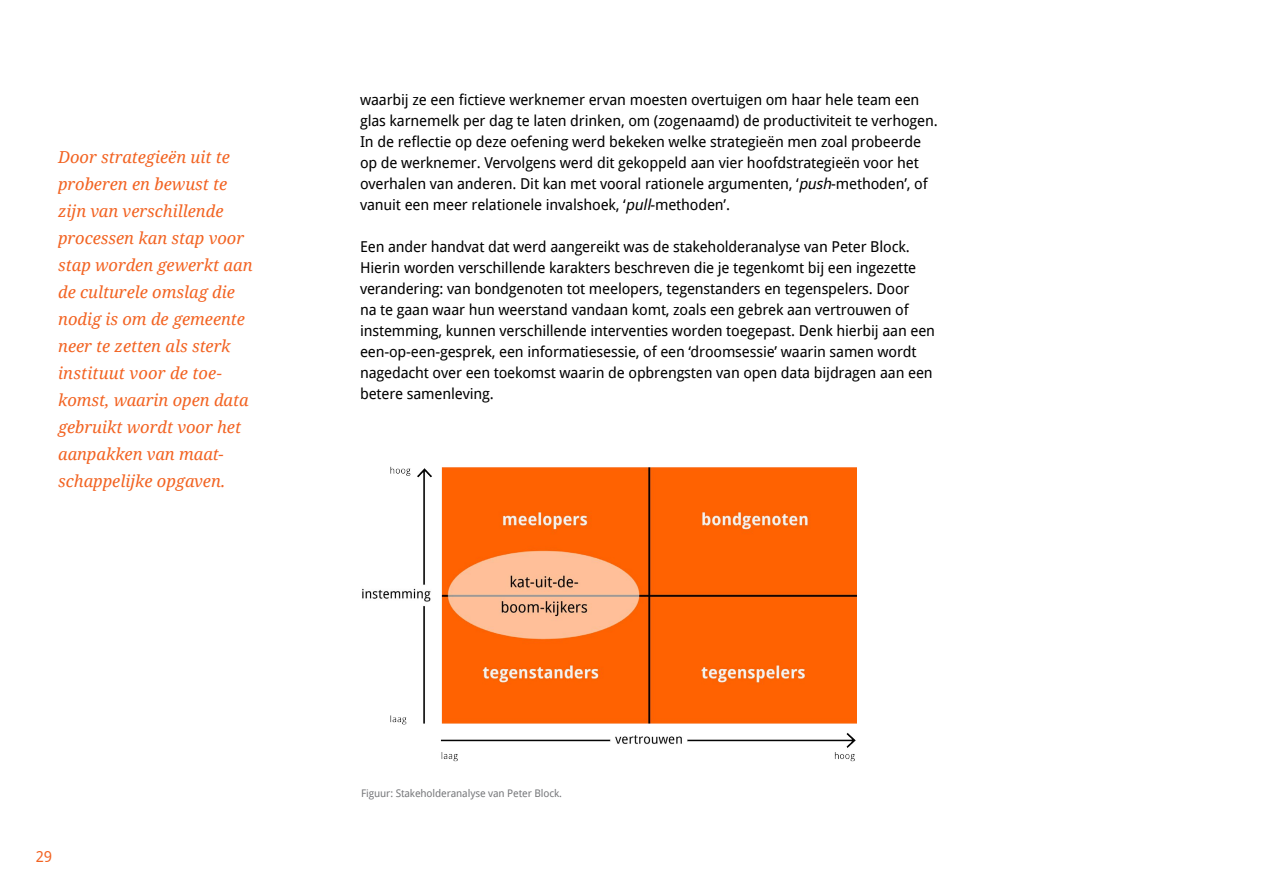
<style>
.page{position:relative;width:1263px;height:893px;background:#fff}
.page>*{position:absolute;margin:0;border:0;box-sizing:border-box;transform-origin:0 0}
.t1{font:italic 16.5px/27px "Droid Serif";color:#f26322}
.t2{font:15px/21px "Droid Sans";letter-spacing:-.01em;color:#000}
.t3{font:15px "Droid Sans";color:#f26322}
.t4{font:10.5px "Droid Sans";letter-spacing:-.01em;color:#77787b}
.s1{font-style:italic}
</style>
<div class="page">
<img style="left:362px;top:466px;width:495px;height:296px">
<p class="t1" style="left:58px;top:144px;width:196px">Door strategieën uit te proberen en bewust te zijn van verschillende processen kan stap voor stap worden gewerkt aan de culturele omslag die nodig is om de gemeente neer te zetten als sterk instituut voor de toe&shy;komst, waarin open data gebruikt wordt voor het aanpakken van maat&shy;schappelijke opgaven.</p>
<p class="t2" style="left:360px;top:89px;width:579px">waarbij ze een fictieve werknemer ervan moesten overtuigen om haar hele team een glas karnemelk per dag te laten drinken, om (zogenaamd) de productiviteit te verhogen.<br>In de reflectie op deze oefening werd bekeken welke strategieën men zoal probeerde op de werknemer. Vervolgens werd dit gekoppeld aan vier hoofdstrategieën voor het overhalen van anderen. Dit kan met vooral rationele argumenten, ‘<span class="s1">push</span>-methoden’, of vanuit een meer relationele invalshoek, ‘<span class="s1">pull</span>-methoden’.</p>
<p class="t2" style="left:360px;top:236px;width:577px">Een ander handvat dat werd aangereikt was de stakeholderanalyse van Peter Block.<br>Hierin worden verschillende karakters beschreven die je tegenkomt bij een ingezette verandering: van bondgenoten tot meelopers, tegenstanders en tegenspelers. Door<br>na te gaan waar hun weerstand vandaan komt, zoals een gebrek aan vertrouwen of instemming, kunnen verschillende interventies worden toegepast. Denk hierbij aan een een-op-een-gesprek, een informatiesessie, of een ‘droomsessie’ waarin samen wordt nagedacht over een toekomst waarin de opbrengsten van open data bijdragen aan een betere samenleving.</p>
<p class="t3" style="left:36px;top:846px;width:18px">29</p>
<p class="t4" style="left:361px;top:786px;width:202px">Figuur: Stakeholderanalyse van Peter Block.</p>
</div>
